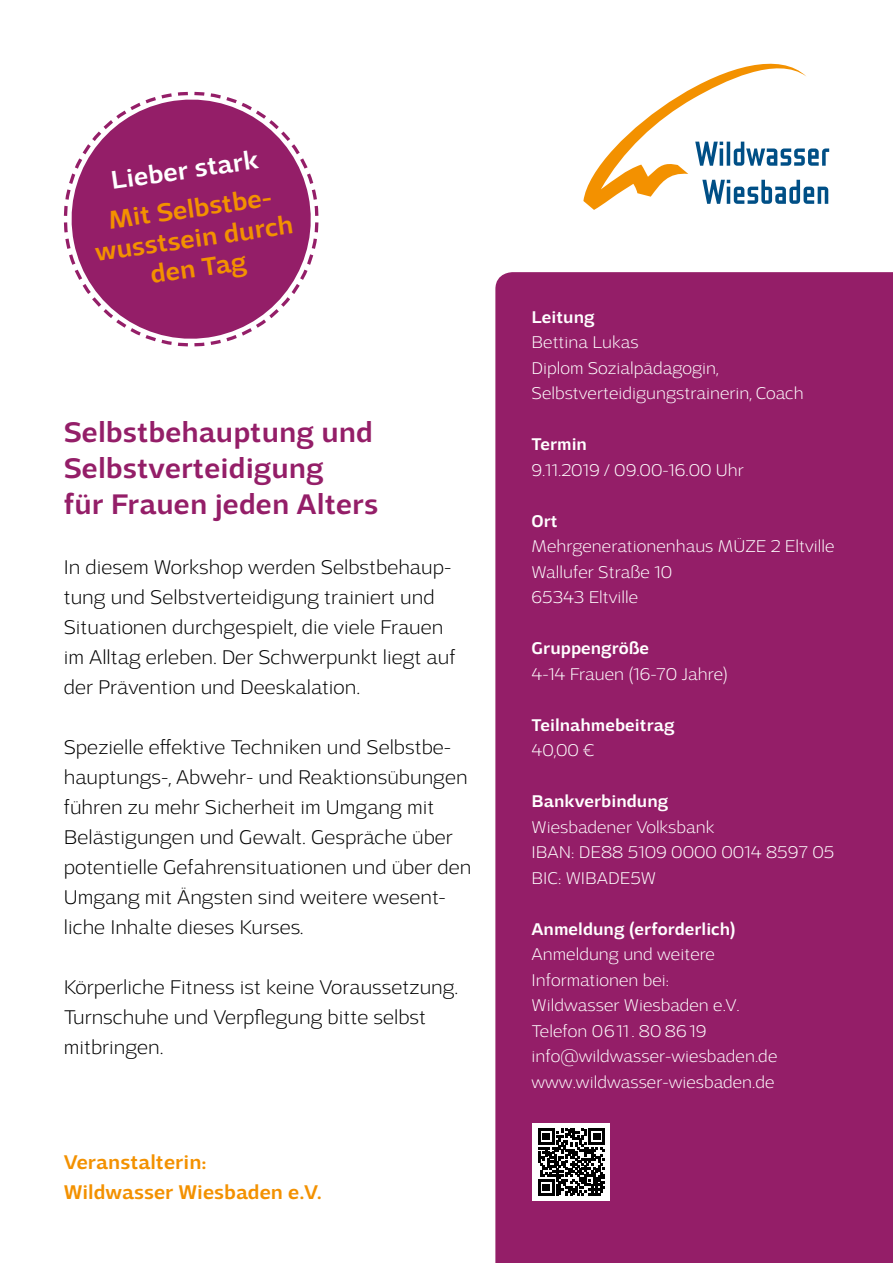
<style>
.page{position:relative;width:893px;height:1263px;background:#fff}
.page>*{position:absolute;margin:0;border:0;box-sizing:border-box;transform-origin:0 0}
.t1{font:500 30px/36px "Adria Grotesk";color:#941e68}
.t2{font:500 27px/30px "Adria Grotesk";color:#f39100;text-align:center}
.t3{font:500 27px "Adria Grotesk";color:#fff}
.t4{font:200 21px/30px "Adria Grotesk";color:#000}
.t5{font:500 21px/30px "Adria Grotesk";color:#f39100}
.t6{font:200 18px/25.5px "Adria Grotesk";color:#fff}
.t7{font:500 18px "Adria Grotesk";color:#fff}
</style>
<div class="page">
<svg style="left:63px;top:91px;width:256px;height:256px"></svg>
<div style="left:495px;top:272px;width:398px;height:991px;background:#941e68"></div>
<div style="left:533px;top:1123px;width:77px;height:78px;background:#fff"></div>
<svg style="left:538px;top:1128px;width:67px;height:67px"></svg>
<svg style="left:583px;top:63px;width:246px;height:147px"></svg>
<p class="t3" style="left:109px;top:165px;width:150px;rotate:-8deg">Lieber stark</p>
<p class="t2" style="left:89px;top:208px;width:201px;rotate:-8deg">Mit Selbstbe&shy;wusstsein durch den Tag</p>
<h1 class="t1" style="left:64px;top:414px;width:316px">Selbstbehauptung und<br>Selbstverteidigung<br>für Frauen jeden Alters</h1>
<p class="t4" style="left:64px;top:552px;width:393px">In diesem Workshop werden Selbstbehaup&shy;tung und Selbstverteidigung trainiert und Situationen durchgespielt, die viele Frauen im Alltag erleben. Der Schwerpunkt liegt auf der Prävention und Deeskalation.</p>
<p class="t4" style="left:64px;top:732px;width:409px">Spezielle effektive Techniken und Selbstbe&shy;hauptungs-, Abwehr- und Reaktionsübungen führen zu mehr Sicherheit im Umgang mit Belästigungen und Gewalt. Gespräche über potentielle Gefahrensituationen und über den Umgang mit Ängsten sind weitere wesent&shy;liche Inhalte dieses Kurses.</p>
<p class="t4" style="left:64px;top:972px;width:396px">Körperliche Fitness ist keine Voraussetzung.<br>Turnschuhe und Verpflegung bitte selbst mitbringen.</p>
<p class="t5" style="left:64px;top:1147px;width:260px">Veranstalterin:<br>Wildwasser Wiesbaden e.V.</p>
<p class="t7" style="left:531px;top:306px;width:65px">Leitung</p>
<p class="t6" style="left:531px;top:329px;width:274px">Bettina Lukas<br>Diplom Sozialpädagogin,<br>Selbstverteidigungstrainerin, Coach</p>
<p class="t7" style="left:531px;top:434px;width:57px">Termin</p>
<p class="t6" style="left:531px;top:457px;width:214px">9.11.2019 / 09.00-16.00 Uhr</p>
<p class="t7" style="left:531px;top:510px;width:28px">Ort</p>
<p class="t6" style="left:531px;top:533px;width:305px">Mehrgenerationenhaus MÜZE 2 Eltville<br>Wallufer Straße 10<br>65343 Eltville</p>
<p class="t7" style="left:531px;top:638px;width:119px">Gruppengröße</p>
<p class="t6" style="left:531px;top:661px;width:198px">4-14 Frauen (16-70 Jahre)</p>
<p class="t7" style="left:531px;top:714px;width:145px">Teilnahmebeitrag</p>
<p class="t6" style="left:531px;top:737px;width:65px">40,00 €</p>
<p class="t7" style="left:531px;top:791px;width:138px">Bankverbindung</p>
<p class="t6" style="left:531px;top:814px;width:304px">Wiesbadener Volksbank<br>IBAN: DE88 5109 0000 0014 8597 05<br>BIC: WIBADE5W</p>
<p class="t7" style="left:531px;top:918px;width:206px">Anmeldung (erforderlich)</p>
<p class="t6" style="left:531px;top:941px;width:247px">Anmeldung und weitere<br>Informationen bei:<br>Wildwasser Wiesbaden e.V.<br>Telefon 06 11 . 80 86 19 info@wildwasser-wiesbaden.de www.wildwasser-wiesbaden.de</p>
</div>
